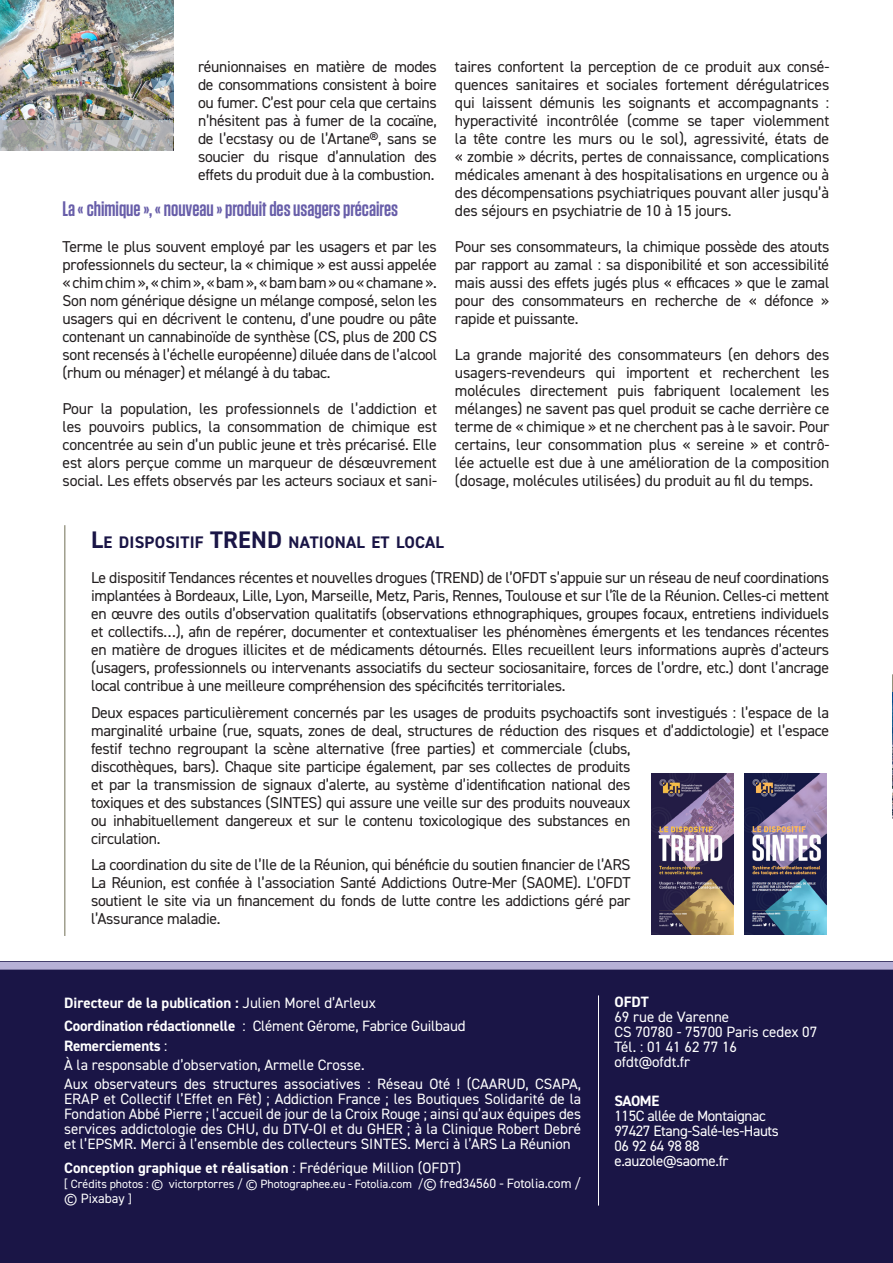
<style>
.page{position:relative;width:893px;height:1263px;background:#fff}
.page>*{position:absolute;margin:0;border:0;box-sizing:border-box;transform-origin:0 0}
.t1{font:600 21px "Tungsten";color:#685ea9}
.t2{font:700 16.8px "DIN2014";letter-spacing:.015em;color:#1a1546}
.t3{font:15.75px/18px "DIN2014";letter-spacing:-.02em;color:#231f20;text-align:justify}
.t4{font:15px/15px "DIN2014";color:#fff}
.t5{font:700 15px/23.5px "DIN2014";color:#fff}
.t6{font:15px/15px "DIN2014";letter-spacing:-.025em;color:#fff}
.t7{font:13.5px "DIN2014";color:#fff}
.t8{font:12px "DIN2014";color:#fff}
.s1{font-size:24px}
.s2{font-weight:400}
.s3{font-weight:700}
.s4{font-size:13.5px}
.s5{font-size:12px}
</style>
<div class="page">
<img style="left:0;top:0;width:173px;height:120px">
<div style="left:0;top:962px;width:893px;height:301px;background:#1a1546"></div>
<hr style="left:64px;top:525px;width:1px;height:411px;background:#706e55">
<hr style="left:598px;top:995px;width:1px;height:210px;background:#fff">
<svg style="left:0;top:120px;width:173px;height:31px;background:#acadad"></svg>
<div style="left:0;top:962px;width:893px;height:7px;background:#b6b0d6"></div>
<svg style="left:892px;top:674px;width:1px;height:18px"></svg>
<img style="left:892px;top:692px;width:1px;height:127px">
<img style="left:744px;top:774px;width:82px;height:160px">
<img style="left:652px;top:774px;width:81px;height:160px">
<p class="t3" style="left:198px;top:57px;width:240px">réunionnaises en matière de modes de consommations consistent à boire ou fumer. C’est pour cela que certains n’hésitent pas à fumer de la cocaïne, de l’ecstasy ou de l’Artane®, sans se soucier du risque d’annulation des effets du produit due à la combustion.</p>
<h1 class="t1" style="left:63px;top:198px;width:337px">La « chimique », « nouveau » produit des usagers précaires</h1>
<p class="t3" style="left:63px;top:237px;width:376px">Terme le plus souvent employé par les usagers et par les professionnels du secteur, la « chimique » est aussi appelée « chim chim », « chim », « bam », « bam bam » ou « chamane ».<br>Son nom générique désigne un mélange composé, selon les usagers qui en décrivent le contenu, d’une poudre ou pâte contenant un cannabinoïde de synthèse (CS, plus de 200 CS sont recensés à l’échelle européenne) diluée dans de l’alcool (rhum ou ménager) et mélangé à du tabac.</p>
<p class="t3" style="left:63px;top:399px;width:376px">Pour la population, les professionnels de l’addiction et les pouvoirs publics, la consommation de chimique est concentrée au sein d’un public jeune et très précarisé. Elle est alors perçue comme un marqueur de désœuvrement social. Les effets observés par les acteurs sociaux et sani-</p>
<p class="t3" style="left:455px;top:57px;width:376px">taires confortent la perception de ce produit aux consé&shy;quences sanitaires et sociales fortement dérégulatrices qui laissent démunis les soignants et accompagnants : hyperactivité incontrôlée (comme se taper violemment la tête contre les murs ou le sol), agressivité, états de « zombie » décrits, pertes de connaissance, complications médicales amenant à des hospitalisations en urgence ou à des décompensations psychiatriques pouvant aller jusqu’à des séjours en psychiatrie de 10 à 15 jours.</p>
<p class="t3" style="left:455px;top:237px;width:376px">Pour ses consommateurs, la chimique possède des atouts par rapport au zamal : sa disponibilité et son accessibilité mais aussi des effets jugés plus « efficaces » que le zamal pour des consommateurs en recherche de « défonce » rapide et puissante.</p>
<p class="t3" style="left:455px;top:345px;width:376px">La grande majorité des consommateurs (en dehors des usagers-revendeurs qui importent et recherchent les molécules directement puis fabriquent localement les mélanges) ne savent pas quel produit se cache derrière ce terme de « chimique » et ne cherchent pas à le savoir. Pour certains, leur consommation plus « sereine » et contrô&shy;lée actuelle est due à une amélioration de la composition (dosage, molécules utilisées) du produit au fil du temps.</p>
<p class="t2" style="left:91px;top:531px;width:353px"><span class="s1">L</span>E DISPOSITIF <span class="s1">TREND</span> NATIONAL ET LOCAL</p>
<p class="t3" style="left:91px;top:568px;width:740px">Le dispositif Tendances récentes et nouvelles drogues (TREND) de l’OFDT s’appuie sur un réseau de neuf coordinations implantées à Bordeaux, Lille, Lyon, Marseille, Metz, Paris, Rennes, Toulouse et sur l’île de la Réunion. Celles-ci mettent en œuvre des outils d’observation qualitatifs (observations ethnographiques, groupes focaux, entretiens individuels et collectifs…), afin de repérer, documenter et contextualiser les phénomènes émergents et les tendances récentes en matière de drogues illicites et de médicaments détournés. Elles recueillent leurs informations auprès d’acteurs (usagers, professionnels ou intervenants associatifs du secteur sociosanitaire, forces de l’ordre, etc.) dont l’ancrage local contribue à une meilleure compréhension des spécificités territoriales.</p>
<p class="t3" style="left:91px;top:703px;width:740px;text-align:left">Deux espaces particulièrement concernés par les usages de produits psychoactifs sont investigués : l’espace de la marginalité urbaine (rue, squats, zones de deal, structures de réduction des risques et d’addictologie) et l’espace festif techno regroupant la scène alternative (free parties) et commerciale (clubs,<br>discothèques, bars). Chaque site participe également, par ses collectes de produits<br>et par la transmission de signaux d’alerte, au système d’identification national des<br>toxiques et des substances (SINTES) qui assure une veille sur des produits nouveaux<br>ou inhabituellement dangereux et sur le contenu toxicologique des substances en<br>circulation.</p>
<p class="t3" style="left:91px;top:855px;width:541px">La coordination du site de l’Ile de la Réunion, qui bénéficie du soutien financier de l’ARS La Réunion, est confiée à l’association Santé Addictions Outre-Mer (SAOME). L’OFDT soutient le site via un financement du fonds de lutte contre les addictions géré par l’Assurance maladie.</p>
<p class="t5" style="left:64px;top:991px;width:403px">Directeur de la publication : <span class="s2">Julien Morel d’Arleux<br></span>Coordination rédactionnelle <span class="s2">: Clément Gérome, Fabrice Guilbaud</span></p>
<p class="t4" style="left:64px;top:1035px;width:518px;line-height:19.2px"><span class="s3">Remerciements</span> :<br>À la responsable d’observation, Armelle Crosse.<br>Aux observateurs des structures associatives : Réseau Oté ! (CAARUD, CSAPA,</p>
<p class="t4" style="left:64px;top:1091px;width:519px;text-align:justify">ERAP et Collectif l’Effet en Fêt) ; Addiction France ; les Boutiques Solidarité de la Fondation Abbé Pierre ; l’accueil de jour de la Croix Rouge ; ainsi qu’aux équipes des services addictologie des CHU, du DTV-OI et du GHER ; à la Clinique Robert Debré et l’EPSMR. Merci à l’ensemble des collecteurs SINTES. Merci à l’ARS La Réunion</p>
<p class="t5" style="left:64px;top:1155px;width:398px">Conception graphique et réalisation <span class="s2">: Frédérique Million (OFDT)</span></p>
<p class="t8" style="left:64px;top:1176px;width:518px">[ Crédits photos : © victorptorres / © Photographee.eu - Fotolia.com /<span class="s4">© fred34560 - Fotolia.com /</span></p>
<p class="t7" style="left:64px;top:1189px;width:69px">© Pixabay <span class="s5">]</span></p>
<p class="t5" style="left:614px;top:990px;width:36px">OFDT</p>
<p class="t4" style="left:614px;top:1009px;width:204px">69 rue de Varenne<br>CS 70780 - 75700 Paris cedex 07<br>Tél. : 01 41 62 77 16<br>ofdt@ofdt.fr</p>
<p class="t5" style="left:614px;top:1089px;width:46px">SAOME</p>
<p class="t6" style="left:614px;top:1108px;width:166px">115C allée de Montaignac<br>97427 Etang-Salé-les-Hauts<br>06 92 64 98 88 e.auzole@saome.fr</p>
</div>
